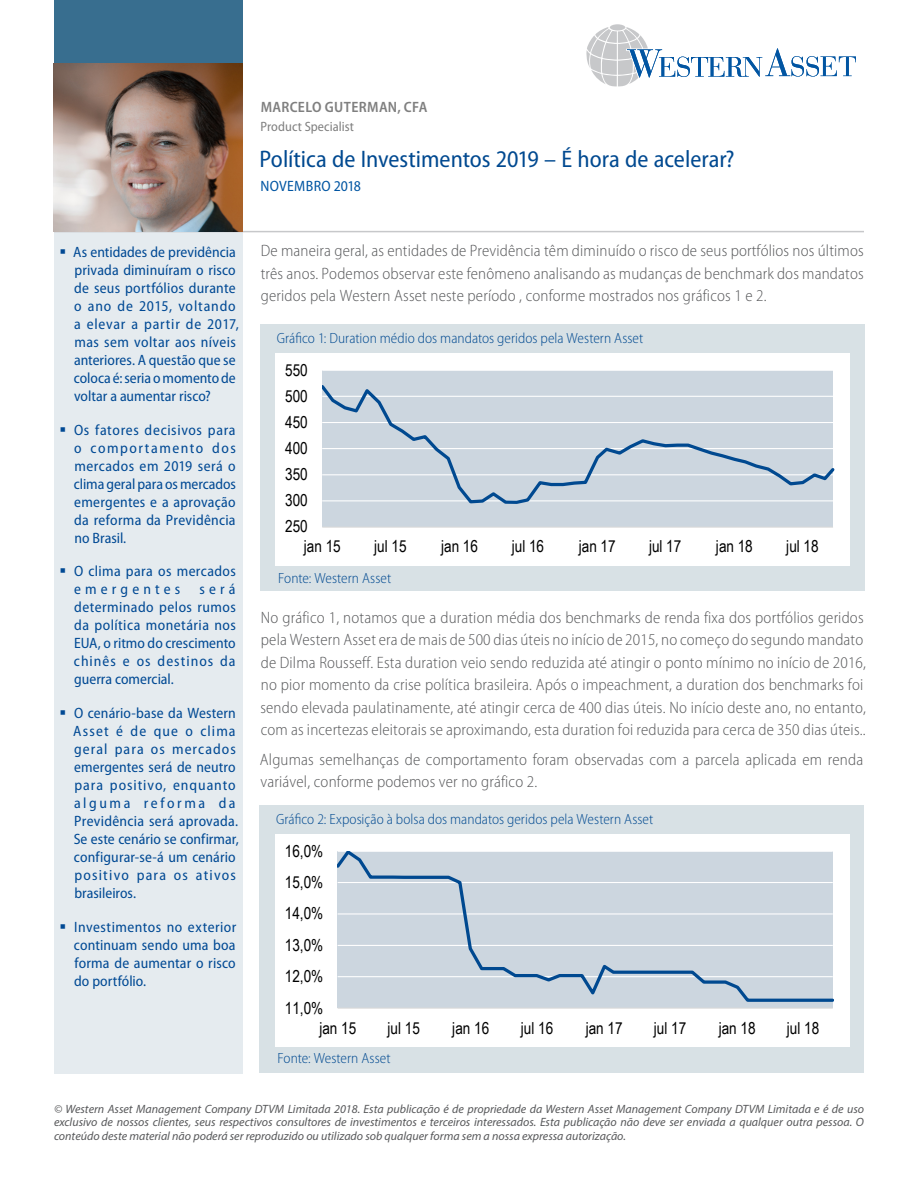
<style>
.page{position:relative;width:918px;height:1188px;background:#fff}
.page>*{position:absolute;margin:0;border:0;box-sizing:border-box;transform-origin:0 0}
.t1{font:semi-condensed 24px "Myriad Pro";color:#014990}
.Subhead{font:300 semi-condensed 16.5px/22.5px "Myriad Pro";letter-spacing:.01em;color:#57585a}
.t2{font:16.5px "Arial Narrow";color:#000}
.t3{font:semi-condensed 15px/18px "Myriad Pro";letter-spacing:.015em;color:#004994}
.t4{font:600 semi-condensed 15px "Myriad Pro";letter-spacing:.02em;color:#7f7f7f}
.t5{font:semi-condensed 15px "Myriad Pro";letter-spacing:.02em;color:#0155a2}
.t6{font:300 semi-condensed 14.85px "Myriad Pro";color:#004990}
.t7{font:semi-condensed 13.5px "Myriad Pro";letter-spacing:.005em;color:#7f7f7f}
.t8{font:italic 12px/13.5px "Myriad Pro";color:#57585a;text-align:justify}
</style>
<div class="page">
<div style="left:54px;top:0;width:189px;height:100px;background:#386e8f"></div>
<div style="left:54px;top:123px;width:189px;height:951px;background:#e5ebef"></div>
<hr style="left:54px;top:231px;width:810px;height:1px;background:#c7c8ca">
<div style="left:610px;top:24px;width:15px;height:7px;background:#c7c8ca;border-radius:50%"></div>
<svg style="left:586px;top:27px;width:270px;height:60px"></svg>
<img style="left:54px;top:64px;width:189px;height:167px">
<div style="left:260px;top:324px;width:605px;height:267px;background:#d8e1e5"></div>
<div style="left:275px;top:353px;width:574px;height:213px;background:#fff"></div>
<div style="left:322px;top:370px;width:511px;height:157px;background:#ccd6df"></div>
<hr style="left:322px;top:370px;width:511px;height:1px;background:#fff">
<hr style="left:322px;top:527px;width:511px;height:1px;background:#d9d9d9">
<svg style="left:322px;top:385px;width:512px;height:119px"></svg>
<div style="left:260px;top:806px;width:604px;height:267px;background:#d8e1e5"></div>
<div style="left:275px;top:834px;width:574px;height:213px;background:#fff"></div>
<div style="left:338px;top:851px;width:495px;height:157px;background:#ccd6df"></div>
<hr style="left:338px;top:1008px;width:495px;height:1px;background:#d9d9d9">
<svg style="left:337px;top:851px;width:497px;height:152px"></svg>
<p class="t3" style="left:73px;top:243px;width:167px">As entidades de previdência privada diminuíram o risco de seus portfólios durante o ano de 2015, voltando a elevar a partir de 2017, mas sem voltar aos níveis anteriores. A questão que se coloca é: seria o momento de voltar a aumentar risco?</p>
<p class="t3" style="left:74px;top:421px;width:163px;text-align:justify">Os fatores decisivos para o comportamento dos mercados em 2019 será o clima geral para os mercados emergentes e a aprovação da reforma da Previdência no Brasil.</p>
<p class="t3" style="left:74px;top:563px;width:163px">O clima para os mercados emergentes</p>
<p class="t3" style="left:74px;top:581px;width:163px;text-align:justify;text-indent:126px">será determinado pelos rumos da política monetária nos EUA, o ritmo do crescimento chinês e os destinos da guerra comercial.</p>
<p class="t3" style="left:73px;top:704px;width:167px">O cenário-base da Western<br>Asset é de que o clima geral para os mercados emergentes será de neutro para positivo, enquanto alguma reforma da<br>Previdência será aprovada.<br>Se este cenário se confirmar, configurar-se-á um cenário positivo para os ativos brasileiros.</p>
<p class="t3" style="left:74px;top:918px;width:164px;text-align:justify">Investimentos no exterior continuam sendo uma boa forma de aumentar o risco do portfólio.</p>
<p class="t4" style="left:261px;top:98px;width:168px">MARCELO GUTERMAN, CFA</p>
<p class="t7" style="left:261px;top:119px;width:95px">Product Specialist</p>
<h1 class="t1" style="left:260px;top:146px;width:476px">Política de Investimentos 2019 – É hora de acelerar?</h1>
<p class="t5" style="left:260px;top:178px;width:102px">NOVEMBRO 2018</p>
<p class="Subhead" style="left:261px;top:240px;width:604px;text-align:justify">De maneira geral, as entidades de Previdência têm diminuído o risco de seus portfólios nos últimos três anos. Podemos observar este fenômeno analisando as mudanças de benchmark dos mandatos geridos pela Western Asset neste período , conforme mostrados nos gráficos 1 e 2.</p>
<p class="t6" style="left:277px;top:330px;width:368px">Gráfico 1: Duration médio dos mandatos geridos pela Western Asset</p>
<p class="t2" style="left:285px;top:358px;width:24px">550</p>
<p class="t2" style="left:285px;top:384px;width:24px">500</p>
<p class="t2" style="left:285px;top:410px;width:24px">450</p>
<p class="t2" style="left:285px;top:436px;width:24px">400</p>
<p class="t2" style="left:285px;top:462px;width:24px">350</p>
<p class="t2" style="left:285px;top:488px;width:24px">300</p>
<p class="t2" style="left:285px;top:515px;width:24px">250</p>
<p class="t2" style="left:304px;top:535px;width:38px">jan 15</p>
<p class="t2" style="left:374px;top:535px;width:34px">jul 15</p>
<p class="t2" style="left:441px;top:535px;width:38px">jan 16</p>
<p class="t2" style="left:512px;top:535px;width:34px">jul 16</p>
<p class="t2" style="left:579px;top:535px;width:38px">jan 17</p>
<p class="t2" style="left:649px;top:535px;width:34px">jul 17</p>
<p class="t2" style="left:716px;top:535px;width:38px">jan 18</p>
<p class="t2" style="left:786px;top:535px;width:34px">jul 18</p>
<p class="t6" style="left:278px;top:570px;width:115px">Fonte: Western Asset</p>
<p class="Subhead" style="left:260px;top:606px;width:607px">No gráfico 1, notamos que a duration média dos benchmarks de renda fixa dos portfólios geridos pela Western Asset era de mais de 500 dias úteis no início de 2015, no começo do segundo mandato de Dilma Rousseff. Esta duration veio sendo reduzida até atingir o ponto mínimo no início de 2016, no pior momento da crise política brasileira. Após o impeachment, a duration dos benchmarks foi sendo elevada paulatinamente, até atingir cerca de 400 dias úteis. No início deste ano, no entanto, com as incertezas eleitorais se aproximando, esta duration foi reduzida para cerca de 350 dias úteis..</p>
<p class="Subhead" style="left:260px;top:748px;width:605px">Algumas semelhanças de comportamento foram observadas com a parcela aplicada em renda variável, conforme podemos ver no gráfico 2.</p>
<p class="t6" style="left:276px;top:811px;width:379px">Gráfico 2: Exposição à bolsa dos mandatos geridos pela Western Asset</p>
<p class="t2" style="left:285px;top:839px;width:40px">16,0%</p>
<p class="t2" style="left:285px;top:870px;width:40px">15,0%</p>
<p class="t2" style="left:285px;top:901px;width:40px">14,0%</p>
<p class="t2" style="left:285px;top:933px;width:40px">13,0%</p>
<p class="t2" style="left:285px;top:964px;width:40px">12,0%</p>
<p class="t2" style="left:285px;top:996px;width:40px">11,0%</p>
<p class="t2" style="left:319px;top:1016px;width:38px">jan 15</p>
<p class="t2" style="left:388px;top:1016px;width:34px">jul 15</p>
<p class="t2" style="left:452px;top:1016px;width:38px">jan 16</p>
<p class="t2" style="left:521px;top:1016px;width:34px">jul 16</p>
<p class="t2" style="left:586px;top:1016px;width:38px">jan 17</p>
<p class="t2" style="left:654px;top:1016px;width:34px">jul 17</p>
<p class="t2" style="left:719px;top:1016px;width:38px">jan 18</p>
<p class="t2" style="left:787px;top:1016px;width:34px">jul 18</p>
<p class="t6" style="left:277px;top:1050px;width:115px">Fonte: Western Asset</p>
<p class="t8" style="left:54px;top:1102px;width:812px">© Western Asset Management Company DTVM Limitada 2018. Esta publicação é de propriedade da Western Asset Management Company DTVM Limitada e é de uso exclusivo de nossos clientes, seus respectivos consultores de investimentos e terceiros interessados. Esta publicação não deve ser enviada a qualquer outra pessoa. O conteúdo deste material não poderá ser reproduzido ou utilizado sob qualquer forma sem a nossa expressa autorização.</p>
</div>
